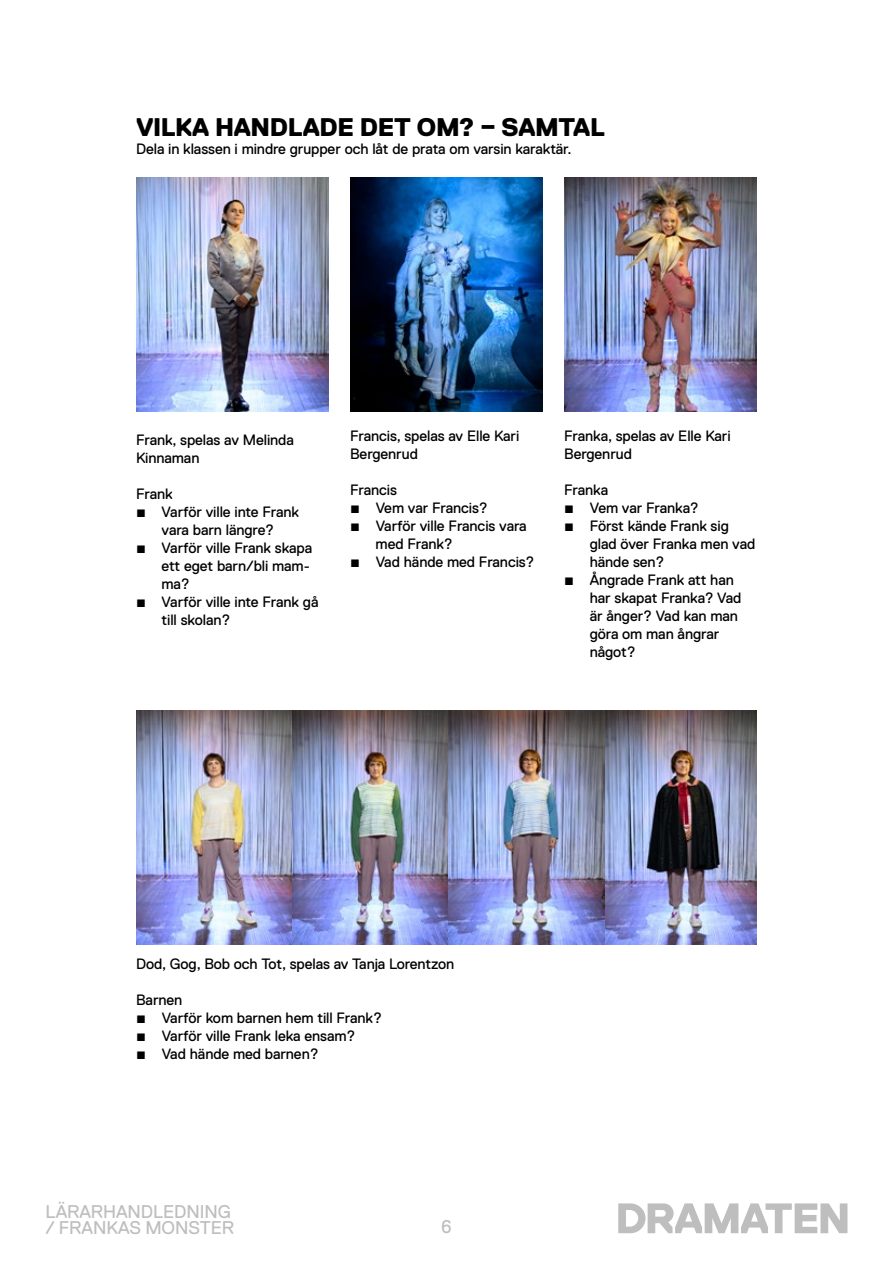
<style>
.page{position:relative;width:893px;height:1263px;background:#fff}
.page>*{position:absolute;margin:0;border:0;box-sizing:border-box;transform-origin:0 0}
.t1{font:800 25.5px "Replica LL";letter-spacing:-.01em;color:#000}
.t2{font:18.45px/15.8px "Replica LL";letter-spacing:-.005em;color:#bebebe}
.t3{font:15px/18px "Replica LL";letter-spacing:-.005em;color:#000}
</style>
<div class="page">
<svg style="left:618px;top:1203px;width:229px;height:30px"></svg>
<img style="left:136px;top:177px;width:193px;height:235px">
<img style="left:136px;top:710px;width:621px;height:234px">
<img style="left:564px;top:177px;width:193px;height:235px">
<img style="left:350px;top:177px;width:193px;height:235px">
<h1 class="t1" style="left:136px;top:113px;width:470px">VILKA HANDLADE DET OM? – SAMTAL</h1>
<p class="t3" style="left:136px;top:140px;width:437px">Dela in klassen i mindre grupper och låt de prata om varsin karaktär.</p>
<p class="t3" style="left:136px;top:430px;width:159px">Frank, spelas av Melinda<br>Kinnaman</p>
<p class="t3" style="left:136px;top:484px;width:38px">Frank</p>
<p class="t3" style="left:136px;top:502px;width:164px">̓ Varför ville inte Frank</p>
<p class="t3" style="left:162px;top:520px;width:114px">vara barn längre?</p>
<p class="t3" style="left:136px;top:538px;width:178px">̓ Varför ville Frank skapa</p>
<p class="t3" style="left:162px;top:556px;width:150px">ett eget barn/bli mam-</p>
<p class="t3" style="left:162px;top:574px;width:30px">ma?</p>
<p class="t3" style="left:136px;top:592px;width:184px">̓ Varför ville inte Frank gå</p>
<p class="t3" style="left:162px;top:610px;width:70px">till skolan?</p>
<p class="t3" style="left:350px;top:427px;width:171px">Francis, spelas av Elle Kari<br>Bergenrud</p>
<p class="t3" style="left:350px;top:481px;width:48px">Francis</p>
<p class="t3" style="left:350px;top:499px;width:139px">̓ Vem var Francis?</p>
<p class="t3" style="left:350px;top:517px;width:178px">̓ Varför ville Francis vara</p>
<p class="t3" style="left:376px;top:535px;width:79px">med Frank?</p>
<p class="t3" style="left:350px;top:553px;width:186px">̓ Vad hände med Francis?</p>
<p class="t3" style="left:564px;top:427px;width:168px">Franka, spelas av Elle Kari<br>Bergenrud</p>
<p class="t3" style="left:564px;top:481px;width:46px">Franka</p>
<p class="t3" style="left:564px;top:499px;width:136px">̓ Vem var Franka?</p>
<p class="t3" style="left:564px;top:517px;width:166px">̓ Först kände Frank sig</p>
<p class="t3" style="left:590px;top:535px;width:167px">glad över Franka men vad</p>
<p class="t3" style="left:590px;top:553px;width:76px">hände sen?</p>
<p class="t3" style="left:564px;top:571px;width:171px">̓ Ångrade Frank att han</p>
<p class="t3" style="left:590px;top:589px;width:153px">har skapat Franka? Vad</p>
<p class="t3" style="left:590px;top:607px;width:150px">är ånger? Vad kan man</p>
<p class="t3" style="left:590px;top:625px;width:131px">göra om man ångrar</p>
<p class="t3" style="left:590px;top:643px;width:48px">något?</p>
<p class="t3" style="left:136px;top:955px;width:320px">Dod, Gog, Bob och Tot, spelas av Tanja Lorentzon</p>
<p class="t3" style="left:136px;top:991px;width:247px">Barnen<br>̓ Varför kom barnen hem till Frank? ̓ Varför ville Frank leka ensam?<br>̓ Vad hände med barnen?</p>
<p class="t2" style="left:45px;top:1203px;width:190px">LÄRARHANDLEDNING / FRANKAS MONSTER</p>
<p class="t2" style="left:441px;top:1219px;width:12px">6</p>
</div>
